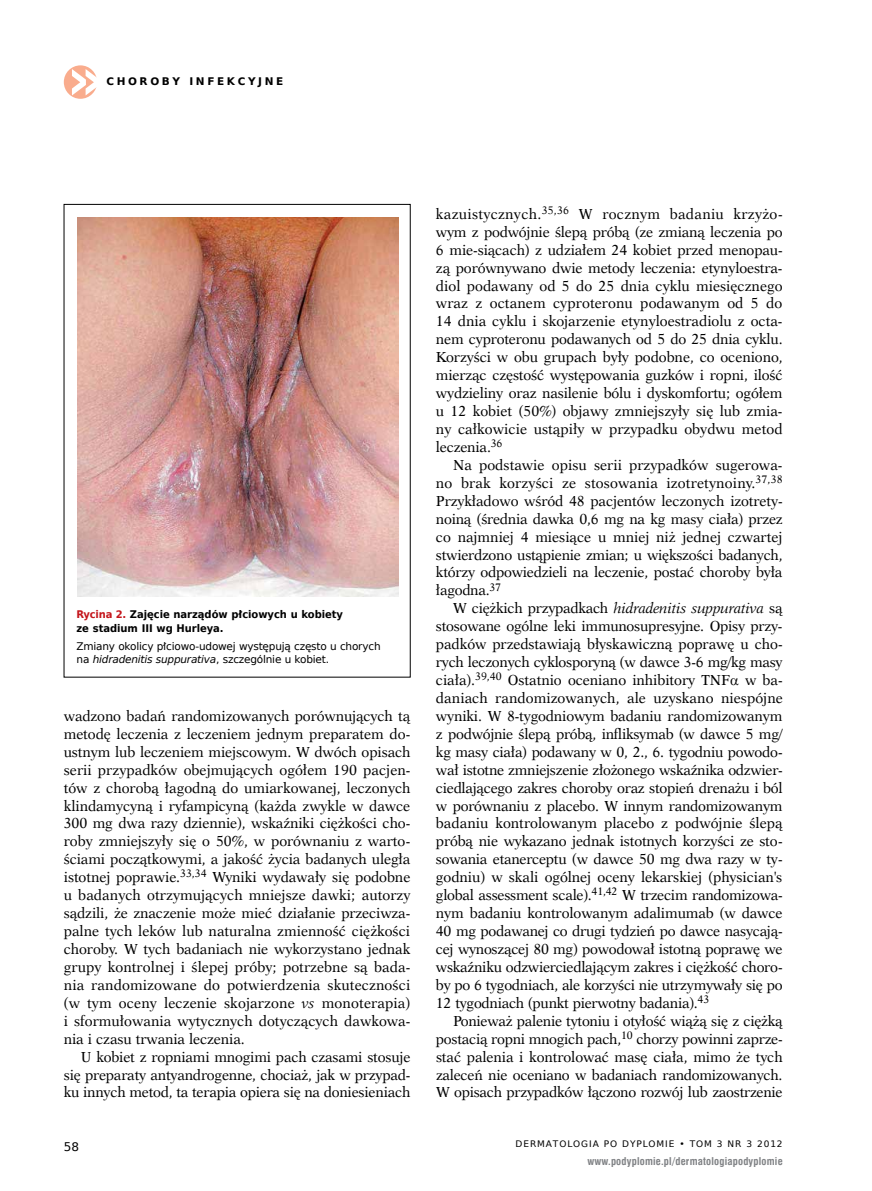
<style>
.page{position:relative;width:872px;height:1191px;background:#fff}
.page>*{position:absolute;margin:0;border:0;box-sizing:border-box;transform-origin:0 0}
.t1{font:14.55px/18px "Dutch 823 EU";letter-spacing:-.015em;color:#000;text-align:justify;scale:.96 1}
.t2{font:12px "Prima Sans EU";color:#000}
.t3{font:10.5px/13.5px "Prima Sans EU";letter-spacing:-.02em;color:#000}
.t4{font:700 10.5px/13.5px "Prima Sans EU";letter-spacing:-.005em;color:#000;scale:.95 1}
.t5{font:700 10.5px "Swis 721 Cn EU";letter-spacing:.02em;color:#808285}
.t6{font:700 10.5px "Prima Sans EU";letter-spacing:.25em;color:#000}
.t7{font:9px "Prima Sans EU";letter-spacing:.1em;color:#000}
.s1{color:#c4161c}
.s2{font-style:italic}
</style>
<div class="page">
<div style="left:64px;top:65px;width:33px;height:34px;background:#f9ac8d;border-radius:50%"></div>
<svg style="left:72px;top:69px;width:25px;height:26px"></svg>
<img style="left:78px;top:217px;width:321px;height:379px">
<p class="t6" style="left:106px;top:74px;width:179px">choroby infekcyjne</p>
<p class="t4" style="left:77px;top:607px;width:282px"><span class="s1">rycina 2.</span> zajęcie narządów płciowych u kobiety ze stadium iii wg Hurleya.</p>
<p class="t3" style="left:77px;top:639px;width:305px">Zmiany okolicy płciowo-udowej występują często u chorych na <span class="s2">hidradenitis suppurativa</span>, szczególnie u kobiet.</p>
<p class="t1" style="left:64px;top:707px;width:363px">wadzono badań randomizowanych porównujących tą metodę leczenia z leczeniem jednym preparatem do&shy;ustnym lub leczeniem miejscowym. W dwóch opisach serii przypadków obejmujących ogółem 190 pacjen&shy;tów z chorobą łagodną do umiarkowanej, leczonych klindamycyną i ryfampicyną (każda zwykle w dawce 300 mg dwa razy dziennie), wskaźniki ciężkości cho&shy;roby zmniejszyły się o 50%, w porównaniu z warto&shy;ściami początkowymi, a jakość życia badanych uległa istotnej poprawie.<sup>33,34</sup> Wyniki wydawały się podobne u badanych otrzymujących mniejsze dawki; autorzy sądzili, że znaczenie może mieć działanie przeciwza&shy;palne tych leków lub naturalna zmienność ciężkości choroby. W tych badaniach nie wykorzystano jednak grupy kontrolnej i ślepej próby; potrzebne są bada&shy;nia randomizowane do potwierdzenia skuteczności (w tym oceny leczenie skojarzone <span class="s2">vs</span> monoterapia) i sformułowania wytycznych dotyczących dawkowa&shy;nia i czasu trwania leczenia.</p>
<p class="t1" style="left:64px;top:1047px;width:362px;text-indent:17px">U kobiet z ropniami mnogimi pach czasami stosuje się preparaty antyandrogenne, chociaż, jak w przypad&shy;ku innych metod, ta terapia opiera się na doniesieniach</p>
<p class="t2" style="left:64px;top:1138px;width:17px">58</p>
<p class="t1" style="left:436px;top:205px;width:363px">kazuistycznych.<sup>35,36</sup> W rocznym badaniu krzyżo&shy;wym z podwójnie ślepą próbą (ze zmianą leczenia po 6 mie-siącach) z udziałem 24 kobiet przed menopau&shy;zą porównywano dwie metody leczenia: etynyloestra&shy;diol podawany od 5 do 25 dnia cyklu miesięcznego wraz z octanem cyproteronu podawanym od 5 do 14 dnia cyklu i skojarzenie etynyloestradiolu z octa&shy;nem cyproteronu podawanych od 5 do 25 dnia cyklu.<br>Korzyści w obu grupach były podobne, co oceniono, mierząc częstość występowania guzków i ropni, ilość wydzieliny oraz nasilenie bólu i dyskomfortu; ogółem u 12 kobiet (50%) objawy zmniejszyły się lub zmia&shy;ny całkowicie ustąpiły w przypadku obydwu metod leczenia.<sup>36</sup></p>
<p class="t1" style="left:436px;top:456px;width:362px;text-indent:17px">Na podstawie opisu serii przypadków sugerowa&shy;no brak korzyści ze stosowania izotretynoiny.<sup>37,38<br></sup>Przykładowo wśród 48 pacjentów leczonych izotrety&shy;noiną (średnia dawka 0,6 mg na kg masy ciała) przez co najmniej 4 miesiące u mniej niż jednej czwartej stwierdzono ustąpienie zmian; u większości badanych, którzy odpowiedzieli na leczenie, postać choroby była łagodna.<sup>37</sup></p>
<p class="t1" style="left:436px;top:599px;width:363px;text-indent:17px">W ciężkich przypadkach <span class="s2">hidradenitis suppurativa</span> są stosowane ogólne leki immunosupresyjne. Opisy przy&shy;padków przedstawiają błyskawiczną poprawę u cho&shy;rych leczonych cyklosporyną (w dawce 3-6 mg/kg masy ciała).<sup>39,40</sup> Ostatnio oceniano inhibitory TNF w ba&shy;daniach randomizowanych, ale uzyskano niespójne wyniki. W 8-tygodniowym badaniu randomizowanym z podwójnie ślepą próbą, infliksymab (w dawce 5 mg/ kg masy ciała) podawany w 0, 2., 6. tygodniu powodo&shy;wał istotne zmniejszenie złożonego wskaźnika odzwier&shy;ciedlającego zakres choroby oraz stopień drenażu i ból w porównaniu z placebo. W innym randomizowanym badaniu kontrolowanym placebo z podwójnie ślepą próbą nie wykazano jednak istotnych korzyści ze sto&shy;sowania etanerceptu (w dawce 50 mg dwa razy w ty&shy;godniu) w skali ogólnej oceny lekarskiej (physician's global assessment scale).<sup>41,42</sup> W trzecim randomizowa&shy;nym badaniu kontrolowanym adalimumab (w dawce 40 mg podawanej co drugi tydzień po dawce nasycają&shy;cej wynoszącej 80 mg) powodował istotną poprawę we wskaźniku odzwierciedlającym zakres i ciężkość choro&shy;by po 6 tygodniach, ale korzyści nie utrzymywały się po 12 tygodniach (punkt pierwotny badania).<sup>43</sup></p>
<p class="t1" style="left:436px;top:1011px;width:363px;text-indent:17px">Ponieważ palenie tytoniu i otyłość wiążą się z ciężką postacią ropni mnogich pach,<sup>10</sup> chorzy powinni zaprze&shy;stać palenia i kontrolować masę ciała, mimo że tych zaleceń nie oceniano w badaniach randomizowanych.<br>W opisach przypadków łączono rozwój lub zaostrzenie</p>
<p class="t7" style="left:515px;top:1137px;width:268px">DermaTologia po Dyplomie • Tom 3 Nr 3 2012</p>
<p class="t5" style="left:587px;top:1155px;width:197px">www.podyplomie.pl/dermatologiapodyplomie</p>
</div>
